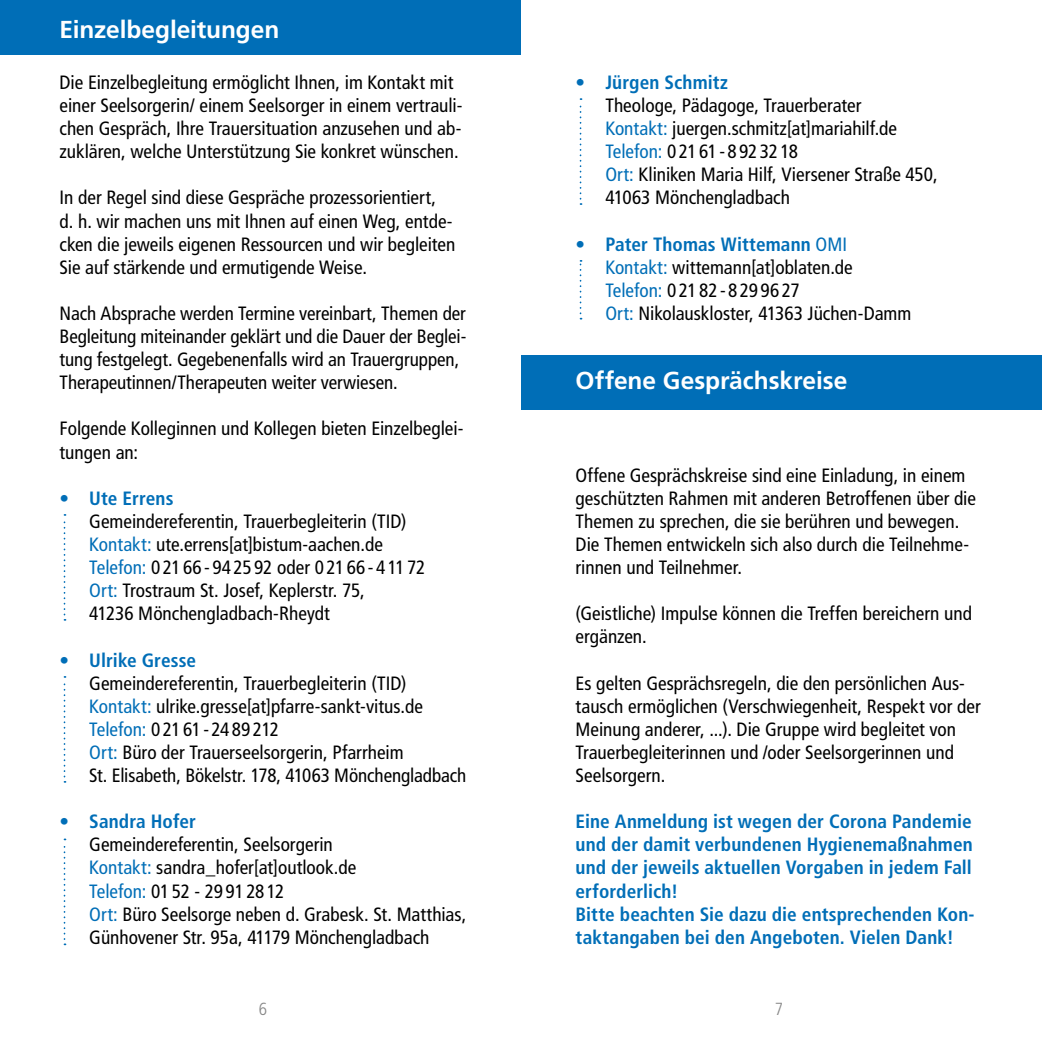
<style>
.page{position:relative;width:1042px;height:1042px;background:#fff}
.page>*{position:absolute;margin:0;border:0;box-sizing:border-box;transform-origin:0 0}
.t1{font:700 24.5px "Frutiger LT";color:#fff}
.t2{font:condensed 19.25px/23.1px "Frutiger LT";color:#000}
.t3{font:700 condensed 19.25px/23.1px "Frutiger LT";letter-spacing:.005em;color:#006eb7}
.t4{font:300 condensed 17.5px "Frutiger LT";color:#878787}
.s1{color:#006eb7}
.s2{font-weight:700;color:#006eb7}
</style>
<div class="page">
<div style="left:521px;top:355px;width:521px;height:54px;background:#006eb7"></div>
<div style="left:0;top:0;width:521px;height:55px;background:#006eb7"></div>
<svg style="left:64px;top:514px;width:1px;height:107px"></svg>
<svg style="left:64px;top:676px;width:1px;height:107px"></svg>
<svg style="left:64px;top:838px;width:1px;height:107px"></svg>
<svg style="left:580px;top:98px;width:1px;height:107px"></svg>
<svg style="left:580px;top:260px;width:1px;height:59px"></svg>
<p class="t1" style="left:60px;top:15px;width:221px">Einzelbegleitungen</p>
<p class="t2" style="left:60px;top:71px;width:404px">Die Einzelbegleitung ermöglicht Ihnen, im Kontakt mit einer Seelsorgerin/ einem Seelsorger in einem vertrauli&shy;chen Gespräch, Ihre Trauersituation anzusehen und ab&shy;zuklären, welche Unterstützung Sie konkret wünschen.</p>
<p class="t2" style="left:60px;top:186px;width:397px">In der Regel sind diese Gespräche prozessorientiert,<br>d. h. wir machen uns mit Ihnen auf einen Weg, entde&shy;cken die jeweils eigenen Ressourcen und wir begleiten Sie auf stärkende und ermutigende Weise.</p>
<p class="t2" style="left:60px;top:302px;width:408px">Nach Absprache werden Termine vereinbart, Themen der Begleitung miteinander geklärt und die Dauer der Beglei&shy;tung festgelegt. Gegebenenfalls wird an Trauergruppen, Therapeutinnen/Therapeuten weiter verwiesen.</p>
<p class="t2" style="left:60px;top:417px;width:405px">Folgende Kolleginnen und Kollegen bieten Einzelbeglei&shy;tungen an:</p>
<p class="t3" style="left:60px;top:486px;width:115px">• Ute Errens</p>
<p class="t2" style="left:89px;top:510px;width:338px">Gemeindereferentin, Trauerbegleiterin (TID)<br><span class="s1">Kontakt:</span> ute.errens[at]bistum-aachen.de <span class="s1">Telefon:</span> 0 21 66 - 94 25 92 oder 0 21 66 - 4 11 72<br><span class="s1">Ort:</span> Trostraum St. Josef, Keplerstr. 75,<br>41236 Mönchengladbach-Rheydt</p>
<p class="t3" style="left:60px;top:648px;width:138px">• Ulrike Gresse</p>
<p class="t2" style="left:89px;top:671px;width:379px">Gemeindereferentin, Trauerbegleiterin (TID)<br><span class="s1">Kontakt:</span> ulrike.gresse[at]pfarre-sankt-vitus.de <span class="s1">Telefon:</span> 0 21 61 - 24 89 212<br><span class="s1">Ort:</span> Büro der Trauerseelsorgerin, Pfarrheim<br>St. Elisabeth, Bökelstr. 178, 41063 Mönchengladbach</p>
<p class="t3" style="left:60px;top:810px;width:138px">• Sandra Hofer</p>
<p class="t2" style="left:89px;top:833px;width:378px">Gemeindereferentin, Seelsorgerin<br><span class="s1">Kontakt:</span> sandra_hofer[at]outlook.de<br><span class="s1">Telefon:</span> 01 52 - 29 91 28 12<br><span class="s1">Ort:</span> Büro Seelsorge neben d. Grabesk. St. Matthias, Günhovener Str. 95a, 41179 Mönchengladbach</p>
<p class="t3" style="left:575px;top:71px;width:154px">• Jürgen Schmitz</p>
<p class="t2" style="left:605px;top:94px;width:334px">Theologe, Pädagoge, Trauerberater<br><span class="s1">Kontakt:</span> juergen.schmitz[at]mariahilf.de <span class="s1">Telefon:</span> 0 21 61 - 8 92 32 18<br><span class="s1">Ort:</span> Kliniken Maria Hilf, Viersener Straße 450, 41063 Mönchengladbach</p>
<p class="t2" style="left:605px;top:232px;width:308px;text-indent:-30px"><span class="s2">• Pater Thomas Wittemann</span> <span class="s1">OMI Kontakt:</span> wittemann[at]oblaten.de <span class="s1">Telefon:</span> 0 21 82 - 8 29 96 27<br><span class="s1">Ort:</span> Nikolauskloster, 41363 Jüchen-Damm</p>
<p class="t1" style="left:575px;top:366px;width:273px">Offene Gesprächskreise</p>
<p class="t2" style="left:575px;top:463px;width:402px">Offene Gesprächskreise sind eine Einladung, in einem geschützten Rahmen mit anderen Betroffenen über die Themen zu sprechen, die sie berühren und bewegen.<br>Die Themen entwickeln sich also durch die Teilnehme&shy;rinnen und Teilnehmer.</p>
<p class="t2" style="left:575px;top:602px;width:398px">(Geistliche) Impulse können die Treffen bereichern und ergänzen.</p>
<p class="t2" style="left:575px;top:671px;width:407px">Es gelten Gesprächsregeln, die den persönlichen Aus&shy;tausch ermöglichen (Verschwiegenheit, Respekt vor der Meinung anderer, ...). Die Gruppe wird begleitet von Trauerbegleiterinnen und /oder Seelsorgerinnen und Seelsorgern.</p>
<p class="t3" style="left:575px;top:810px;width:400px">Eine Anmeldung ist wegen der Corona Pandemie und der damit verbundenen Hygienemaßnahmen und der jeweils aktuellen Vorgaben in jedem Fall erforderlich!<br>Bitte beachten Sie dazu die entsprechenden Kon&shy;taktangaben bei den Angeboten. Vielen Dank!</p>
<p class="t4" style="left:259px;top:998px;width:10px">6</p>
<p class="t4" style="left:775px;top:998px;width:10px">7</p>
</div>
